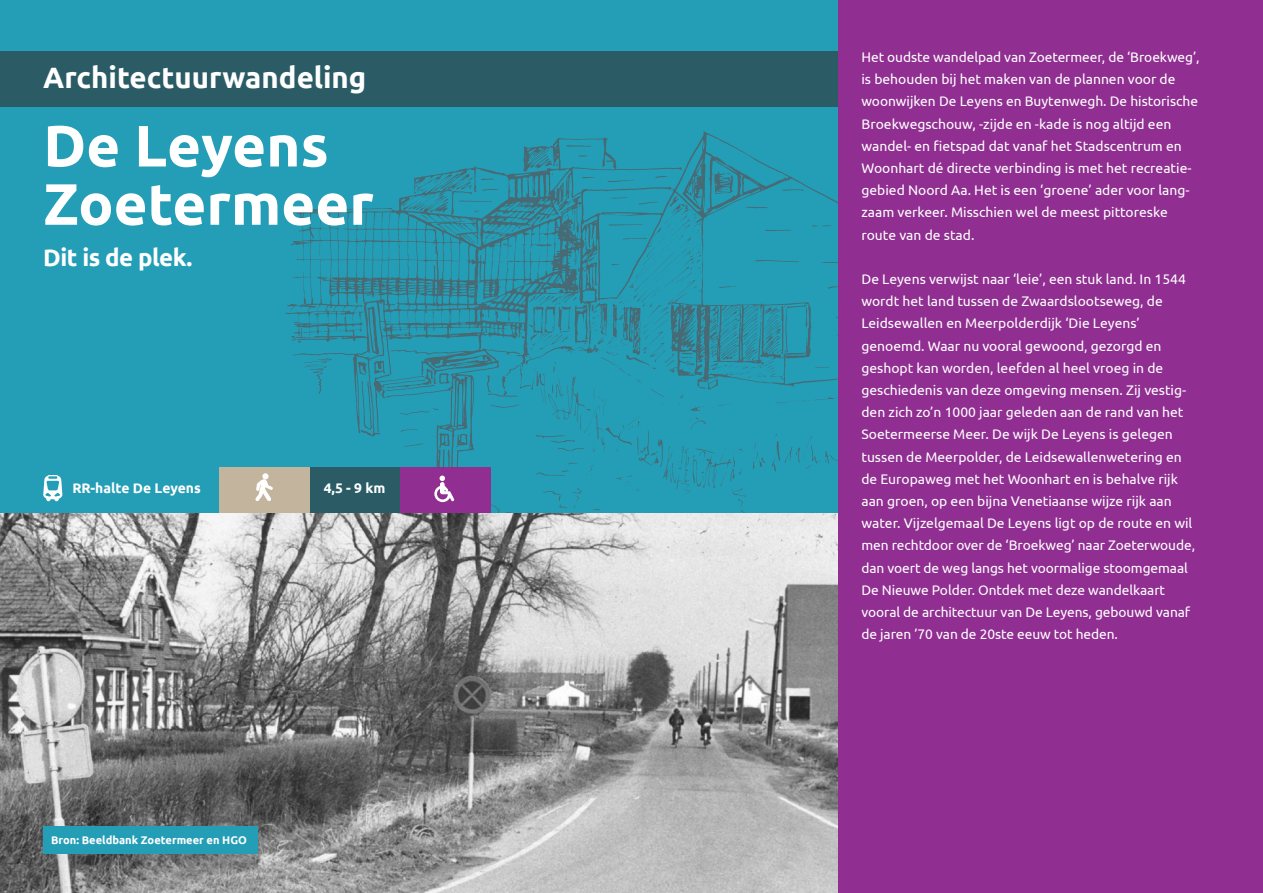
<style>
.page{position:relative;width:1263px;height:893px;background:#fff}
.page>*{position:absolute;margin:0;border:0;box-sizing:border-box;transform-origin:0 0}
.t1{font:700 58.2px/58.3px "Ubuntu";color:#fff}
.t2{font:700 29.4px "Ubuntu";color:#fff}
.t3{font:700 24px "Ubuntu";letter-spacing:-.02em;color:#fff}
.t4{font:13.8px/22.2px "Ubuntu";color:#fff}
.t5{font:700 13.8px "Ubuntu";color:#fff}
.t6{font:700 11.1px "Ubuntu";color:#fff}
</style>
<div class="page">
<img style="left:0;top:512px;width:838px;height:381px">
<div style="left:0;top:0;width:1251px;height:512px;background:#249eb6"></div>
<img style="left:285px;top:131px;width:553px;height:381px">
<div style="left:838px;top:0;width:425px;height:893px;background:#902e91"></div>
<div style="left:43px;top:826px;width:215px;height:27px;background:#249eb6"></div>
<div style="left:400px;top:467px;width:90px;height:45px;background:#902e91"></div>
<div style="left:309px;top:467px;width:91px;height:45px;background:#2b5c66"></div>
<div style="left:219px;top:467px;width:90px;height:45px;background:#c3b49e"></div>
<svg style="left:434px;top:476px;width:20px;height:26px"></svg>
<svg style="left:255px;top:474px;width:18px;height:27px"></svg>
<svg style="left:43px;top:475px;width:19px;height:26px"></svg>
<div style="left:0;top:52px;width:838px;height:55px;background:#2b5c66"></div>
<p class="t2" style="left:43px;top:60px;width:325px">Architectuurwandeling</p>
<p class="t1" style="left:43px;top:116px;width:332px">De Leyens<br>Zoetermeer</p>
<p class="t3" style="left:43px;top:243px;width:151px">Dit is de plek.</p>
<p class="t5" style="left:72px;top:479px;width:130px">RR-halte De Leyens</p>
<p class="t5" style="left:324px;top:480px;width:63px">4,5 - 9 km</p>
<p class="t6" style="left:51px;top:833px;width:197px">Bron: Beeldbank Zoetermeer en HGO</p>
<p class="t4" style="left:861px;top:45px;width:340px">Het oudste wandelpad van Zoetermeer, de ‘Broekweg’, is behouden bij het maken van de plannen voor de woonwijken De Leyens en Buytenwegh. De historische Broekwegschouw, -zijde en -kade is nog altijd een wandel- en fietspad dat vanaf het Stadscentrum en Woonhart dé directe verbinding is met het recreatie&shy;gebied Noord Aa. Het is een ‘groene’ ader voor lang&shy;zaam verkeer. Misschien wel de meest pittoreske route van de stad.</p>
<p class="t4" style="left:861px;top:267px;width:335px">De Leyens verwijst naar ‘leie’, een stuk land. In 1544 wordt het land tussen de Zwaardslootseweg, de Leidsewallen en Meerpolderdijk ‘Die Leyens’ genoemd. Waar nu vooral gewoond, gezorgd en geshopt kan worden, leefden al heel vroeg in de geschiedenis van deze omgeving mensen. Zij vestig&shy;den zich zo’n 1000 jaar geleden aan de rand van het Soetermeerse Meer. De wijk De Leyens is gelegen tussen de Meerpolder, de Leidsewallenwetering en de Europaweg met het Woonhart en is behalve rijk aan groen, op een bijna Venetiaanse wijze rijk aan water. Vijzelgemaal De Leyens ligt op de route en wil men rechtdoor over de ‘Broekweg’ naar Zoeterwoude, dan voert de weg langs het voormalige stoomgemaal De Nieuwe Polder. Ontdek met deze wandelkaart vooral de architectuur van De Leyens, gebouwd vanaf de jaren ’70 van de 20ste eeuw tot heden.</p>
</div>
